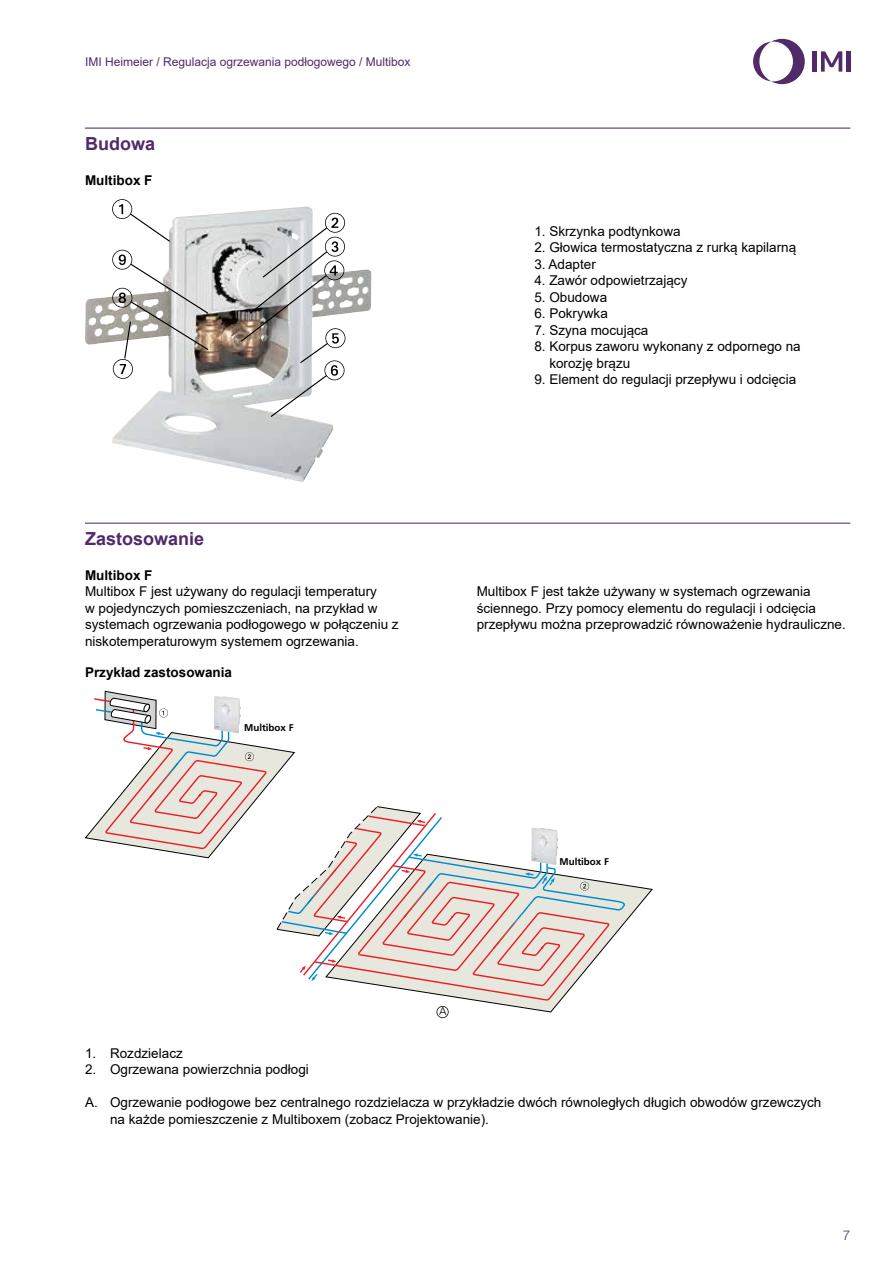
<style>
.page{position:relative;width:893px;height:1263px;background:#fff}
.page>*{position:absolute;margin:0;border:0;box-sizing:border-box;transform-origin:0 0}
.t1{font:700 18px "Arial";color:#512a6a}
.t2{font:13.5px/16.5px "Arial";color:#000}
.t3{font:700 13.5px "Arial";color:#000}
.t4{font:300 13.5px "Helvetica Neue LTW1 G";color:#512a6a}
.t5{font:12px "Arial";color:#512a6a}
.t6{font:300 11.25px "Frutiger";color:#000}
.t7{font:700 9.75px "Frutiger";letter-spacing:-.005em;color:#000}
</style>
<div class="page">
<svg style="left:753px;top:39px;width:52px;height:45px"></svg>
<hr style="left:813px;top:51px;width:4px;height:21px;background:#512a6a">
<hr style="left:846px;top:51px;width:4px;height:21px;background:#512a6a">
<svg style="left:821px;top:51px;width:21px;height:21px"></svg>
<hr style="left:85px;top:128px;width:765px;height:1px;background:#512a6a">
<hr style="left:85px;top:523px;width:765px;height:1px;background:#512a6a">
<img style="left:85px;top:207px;width:286px;height:275px">
<svg style="left:112px;top:199px;width:59px;height:44px"></svg>
<svg style="left:112px;top:250px;width:98px;height:129px"></svg>
<svg style="left:240px;top:213px;width:105px;height:205px"></svg>
<svg style="left:626px;top:884px;width:26px;height:38px"></svg>
<svg style="left:85px;top:691px;width:541px;height:327px"></svg>
<p class="t5" style="left:85px;top:54px;width:327px">IMI Heimeier / Regulacja ogrzewania podłogowego / Multibox</p>
<h1 class="t1" style="left:85px;top:131px;width:72px">Budowa</h1>
<p class="t3" style="left:85px;top:171px;width:69px">Multibox F</p>
<p class="t2" style="left:534px;top:223px;width:148px">1. Skrzynka podtynkowa</p>
<p class="t2" style="left:534px;top:239px;width:263px">2. Głowica termostatyczna z rurką kapilarną</p>
<p class="t2" style="left:534px;top:256px;width:63px">3. Adapter</p>
<p class="t2" style="left:534px;top:272px;width:155px">4. Zawór odpowietrzający</p>
<p class="t2" style="left:534px;top:289px;width:74px">5. Obudowa</p>
<p class="t2" style="left:534px;top:305px;width:75px">6. Pokrywka</p>
<p class="t2" style="left:534px;top:322px;width:116px">7. Szyna mocująca</p>
<p class="t2" style="left:549px;top:338px;width:253px;text-indent:-15px">8. Korpus zaworu wykonany z odpornego na korozję brązu</p>
<p class="t2" style="left:534px;top:371px;width:263px">9. Element do regulacji przepływu i odcięcia</p>
<h1 class="t1" style="left:85px;top:526px;width:121px">Zastosowanie</h1>
<p class="t3" style="left:85px;top:566px;width:69px">Multibox F</p>
<p class="t2" style="left:85px;top:583px;width:315px">Multibox F jest używany do regulacji temperatury<br>w pojedynczych pomieszczeniach, na przykład w systemach ogrzewania podłogowego w połączeniu z niskotemperaturowym systemem ogrzewania.</p>
<p class="t2" style="left:477px;top:583px;width:371px">Multibox F jest także używany w systemach ogrzewania ściennego. Przy pomocy elementu do regulacji i odcięcia przepływu można przeprowadzić równoważenie hydrauliczne.</p>
<p class="t3" style="left:85px;top:662px;width:149px">Przykład zastosowania</p>
<p class="t7" style="left:244px;top:722px;width:51px">Multibox F</p>
<p class="t6" style="left:439px;top:1005px;width:9px">A</p>
<p class="t7" style="left:559px;top:855px;width:51px">Multibox F</p>
<p class="t2" style="left:85px;top:1045px;width:99px">1. Rozdzielacz</p>
<p class="t2" style="left:85px;top:1061px;width:225px">2. Ogrzewana powierzchnia podłogi</p>
<p class="t2" style="left:110px;top:1094px;width:713px;text-indent:-25px">A. Ogrzewanie podłogowe bez centralnego rozdzielacza w przykładzie dwóch równoległych długich obwodów grzewczych na każde pomieszczenie z Multiboxem (zobacz Projektowanie).</p>
<p class="t4" style="left:843px;top:1226px;width:9px">7</p>
</div>
